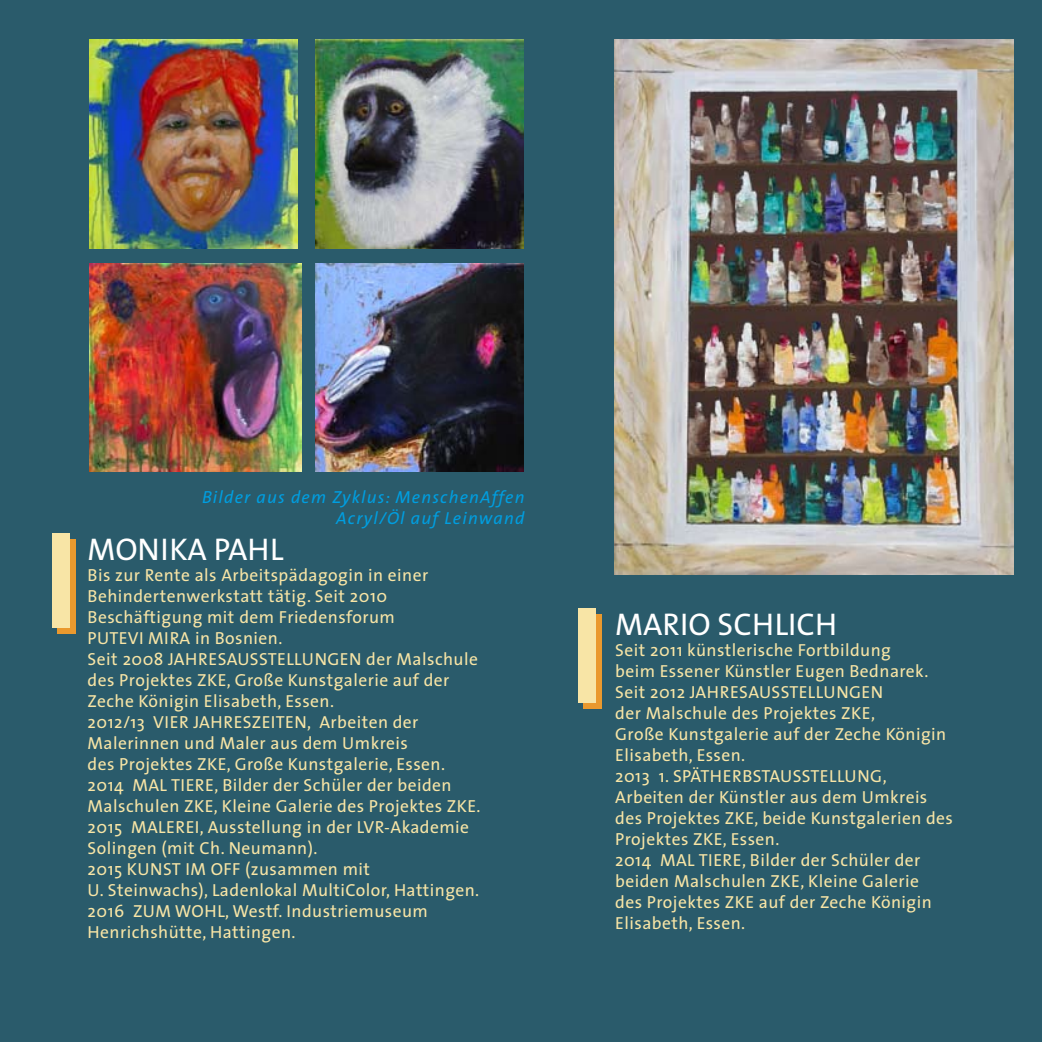
<style>
.page{position:relative;width:1042px;height:1042px;background:#2a5b6b}
.page>*{position:absolute;margin:0;border:0;box-sizing:border-box;transform-origin:0 0}
.t1{font:31.5px "The Sans";color:#fff}
.t2{font:17.5px/21px "The Sans";letter-spacing:.025em;color:#f8e5a6}
.t3{font:italic 17.5px/21px "The Sans";letter-spacing:.065em;color:#009ee0;text-align:right}
</style>
<div class="page">
<div style="left:584px;top:614px;width:18px;height:95px;background:#ea992e"></div>
<div style="left:578px;top:609px;width:18px;height:94px;background:#f8e5a6"></div>
<svg style="left:57px;top:539px;width:19px;height:94px"></svg>
<div style="left:52px;top:533px;width:17px;height:94px;background:#f8e5a6"></div>
<img style="left:89px;top:40px;width:209px;height:208px">
<img style="left:89px;top:263px;width:213px;height:209px">
<img style="left:315px;top:40px;width:209px;height:208px">
<img style="left:315px;top:263px;width:209px;height:209px">
<img style="left:614px;top:40px;width:399px;height:534px">
<p class="t3" style="left:202px;top:486px;width:324px">Bilder aus dem Zyklus: MenschenAffen<br>Acryl/Öl auf Leinwand</p>
<h1 class="t1" style="left:88px;top:523px;width:197px">MONIKA PAHL</h1>
<p class="t2" style="left:88px;top:564px;width:394px">Bis zur Rente als Arbeitspädagogin in einer Behindertenwerkstatt tätig. Seit 2010<br>Beschäftigung mit dem Friedensforum<br>PUTEVI MIRA in Bosnien.<br>Seit 2008 JAHRESAUSSTELLUNGEN der Malschule des Projektes ZKE, Große Kunstgalerie auf der Zeche Königin Elisabeth, Essen.<br>2012/13 VIER JAHRESZEITEN, Arbeiten der Malerinnen und Maler aus dem Umkreis<br>des Projektes ZKE, Große Kunstgalerie, Essen.<br>2014 MAL TIERE, Bilder der Schüler der beiden Malschulen ZKE, Kleine Galerie des Projektes ZKE.<br>2015 MALEREI, Ausstellung in der LVR-Akademie Solingen (mit Ch. Neumann).<br>2015 KUNST IM OFF (zusammen mit<br>U. Steinwachs), Ladenlokal MultiColor, Hattingen.<br>2016 ZUM WOHL, Westf. Industriemuseum Henrichshütte, Hattingen.</p>
<h1 class="t1" style="left:615px;top:598px;width:223px">MARIO SCHLICH</h1>
<p class="t2" style="left:615px;top:639px;width:339px">Seit 2011 künstlerische Fortbildung<br>beim Essener Künstler Eugen Bednarek.<br>Seit 2012 JAHRESAUSSTELLUNGEN<br>der Malschule des Projektes ZKE,<br>Große Kunstgalerie auf der Zeche Königin Elisabeth, Essen.<br>2013 1. SPÄTHERBSTAUSSTELLUNG, Arbeiten der Künstler aus dem Umkreis des Projektes ZKE, beide Kunstgalerien des Projektes ZKE, Essen.<br>2014 MAL TIERE, Bilder der Schüler der beiden Malschulen ZKE, Kleine Galerie<br>des Projektes ZKE auf der Zeche Königin Elisabeth, Essen.</p>
</div>
